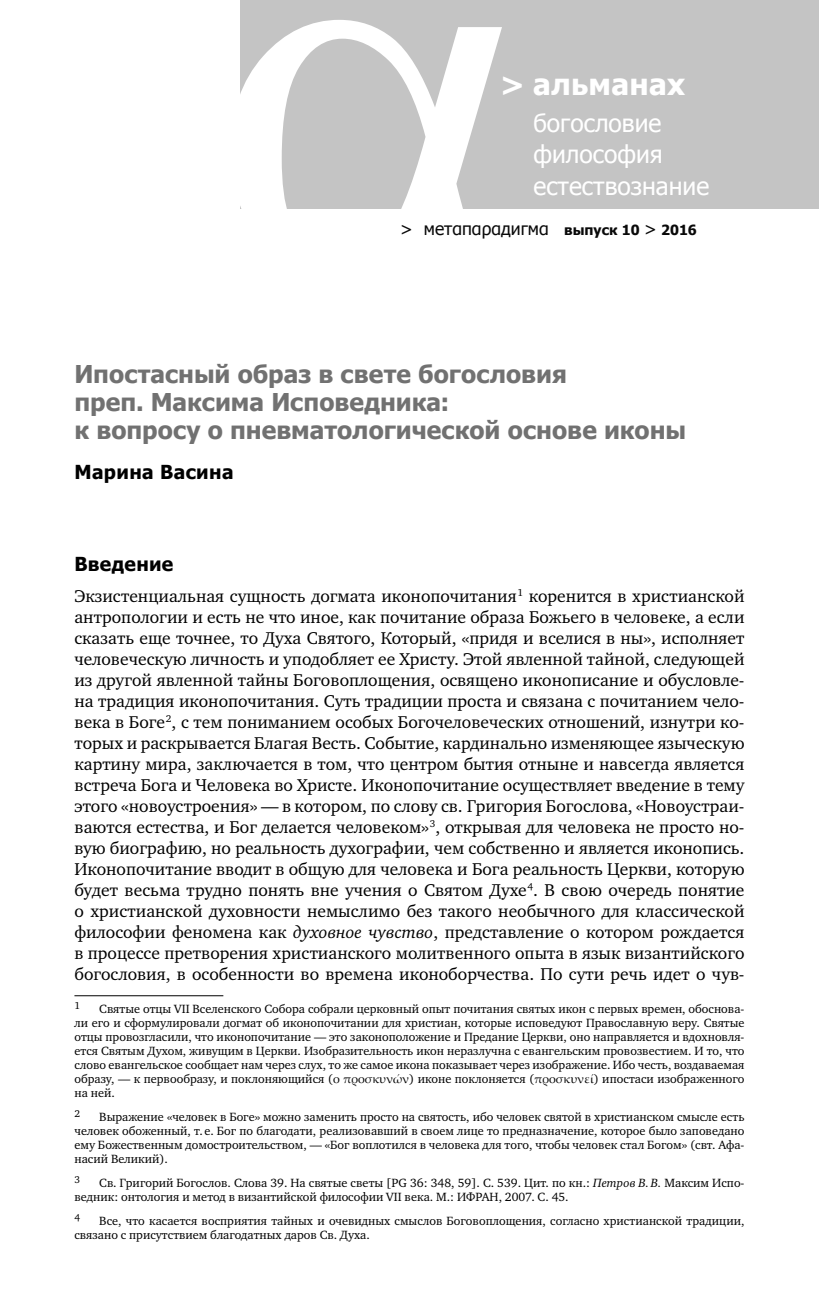
<style>
.page{position:relative;width:819px;height:1315px;background:#fff}
.page>*{position:absolute;margin:0;border:0;box-sizing:border-box;transform-origin:0 0}
.t1{font:700 29.75px "Tahoma";letter-spacing:.01em;color:#fff}
.t2{font:700 24.5px/28px "Tahoma";color:#717171}
.t3{font:24.5px/31.5px "Tahoma";color:#fff}
.t4{font:700 19.25px "Tahoma";letter-spacing:.02em;color:#000}
.t5{font:17.5px/21px "Charter C";color:#000;text-align:justify}
.t6{font:17.5px "Tahoma";color:#090909}
.t7{font:12.25px/14px "Charter C";color:#000;text-align:justify}
.t8{font:10.15px "Charter C";color:#000}
.s1{font-weight:700;font-size:14px}
.s2{font-style:italic}
.s3{font-family:"Palatino Linotype"}
</style>
<div class="page">
<div style="left:240px;top:0;width:579px;height:208px;background:#c4c4c4"></div>
<svg style="left:240px;top:20px;width:298px;height:189px"></svg>
<hr style="left:74px;top:995px;width:149px;height:1px;background:#000">
<h1 class="t1" style="left:500px;top:65px;width:186px">&gt; альманах</h1>
<h2 class="t3" style="left:533px;top:106px;width:177px">богословие философия естествознание</h2>
<p class="t6" style="left:400px;top:217px;width:298px">&gt; метαπαραдигмα <span class="s1">выпуск 10</span> &gt; <span class="s1">2016</span></p>
<h2 class="t2" style="left:74px;top:360px;width:613px">Ипостасный образ в свете богословия<br>преп. Максима Исповедника:<br>к вопросу о пневматологической основе иконы</h2>
<p class="t4" style="left:74px;top:459px;width:161px">Марина Васина</p>
<p class="t4" style="left:74px;top:552px;width:100px">Введение</p>
<p class="t5" style="left:74px;top:587px;width:671px">Экзистенциальная сущность догмата иконопочитания <sup>1</sup> коренится в христианской антропологии и есть не что иное, как почитание образа Божьего в человеке, а если сказать еще точнее, то Духа Святого, Который, «придя и вселися в ны», исполняет человеческую личность и уподобляет ее Христу. Этой явленной тайной, следующей из другой явленной тайны Боговоплощения, освящено иконописание и обусловле&shy;на традиция иконопочитания. Суть традиции проста и связана с почитанием чело&shy;века в Боге <sup>2</sup>, с тем пониманием особых Богочеловеческих отношений, изнутри ко&shy;торых и раскрывается Благая Весть. Событие, кардинально изменяющее языческую картину мира, заключается в том, что центром бытия отныне и навсегда является встреча Бога и Человека во Христе. Иконопочитание осуществляет введение в тему этого «новоустроения» — в котором, по слову св. Григория Богослова, «Новоустраи&shy;ваются естества, и Бог делается человеком» <sup>3</sup>, открывая для человека не просто но&shy;вую биографию, но реальность духографии, чем собственно и является иконопись.<br>Иконопочитание вводит в общую для человека и Бога реальность Церкви, которую будет весьма трудно понять вне учения о Святом Духе <sup>4</sup>. В свою очередь понятие о христианской духовности немыслимо без такого необычного для классической философии феномена как <span class="s2">духовное чувство</span>, представление о котором рождается в процессе претворения христианского молитвенного опыта в язык византийского богословия, в особенности во времена иконоборчества. По сути речь идет о чув-</p>
<p class="t8" style="left:74px;top:1001px;width:7px">1</p>
<p class="t7" style="left:74px;top:1002px;width:671px;text-indent:25px">Святые отцы VII Вселенского Собора собрали церковный опыт почитания святых икон с первых времен, обоснова&shy;ли его и сформулировали догмат об иконопочитании для христиан, которые исповедуют Православную веру. Святые отцы провозгласили, что иконопочитание — это законоположение и Предание Церкви, оно направляется и вдохновля&shy;ется Святым Духом, живущим в Церкви. Изобразительность икон неразлучна с евангельским провозвестием. И то, что слово евангельское сообщает нам через слух, то же самое икона показывает через изображение. Ибо честь, воздаваемая образу, — к первообразу, и поклоняющийся (<span class="s3">ο προσκυνών</span>) иконе поклоняется (<span class="s3">προσκυνεί</span>) ипостаси изображенного на ней.</p>
<p class="t8" style="left:74px;top:1109px;width:7px">2</p>
<p class="t7" style="left:74px;top:1110px;width:671px;text-indent:25px">Выражение «человек в Боге» можно заменить просто на святость, ибо человек святой в христианском смысле есть человек обоженный, т. е. Бог по благодати, реализовавший в своем лице то предназначение, которое было заповедано ему Божественным домостроительством, — «Бог воплотился в человека для того, чтобы человек стал Богом» (свт. Афа&shy;насий Великий).</p>
<p class="t8" style="left:74px;top:1175px;width:7px">3</p>
<p class="t7" style="left:74px;top:1176px;width:671px;text-indent:25px">Св. Григорий Богослов. Слова 39. На святые светы [PG 36: 348, 59]. С. 539. Цит. по кн.: <span class="s2">Петров В. В.</span> Максим Испо&shy;ведник: онтология и метод в византийской философии VII века. М.: ИФРАН, 2007. С. 45.</p>
<p class="t8" style="left:74px;top:1213px;width:7px">4</p>
<p class="t7" style="left:74px;top:1214px;width:671px;text-indent:25px">Все, что касается восприятия тайных и очевидных смыслов Боговоплощения, согласно христианской традиции, связано с присутствием благодатных даров Св. Духа.</p>
</div>
